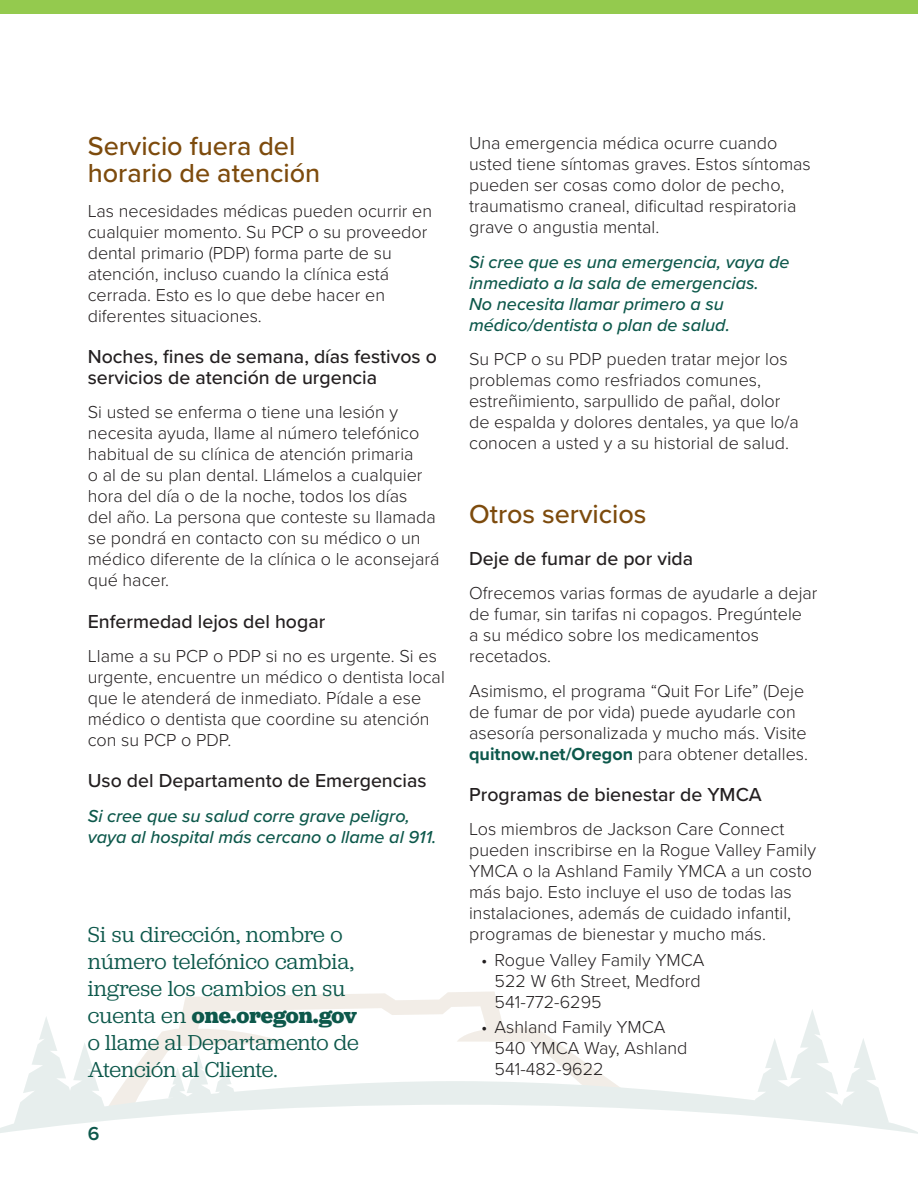
<style>
.page{position:relative;width:918px;height:1188px;background:#fff}
.page>*{position:absolute;margin:0;border:0;box-sizing:border-box;transform-origin:0 0}
.subhead{font:500 27px/27px "Proxima Nova";color:#7d4b0d}
.tip_body{font:22.5px/27px "Jubilat";color:#0d584b}
.text_head{font:500 19.5px/21px "Proxima Nova";color:#231f20}
.t1{font:600 19.5px "Proxima Nova";color:#0d584b}
.text{font:300 18px/21px "Proxima Nova";color:#231f20}
.text-2{font:italic 500 18px/21px "Proxima Nova";color:#0d584b}
.s1{font-weight:700}
.s2{font-weight:700;color:#0d584b}
</style>
<div class="page">
<svg style="left:125px;top:991px;width:486px;height:90px"></svg>
<svg style="left:165px;top:1054px;width:74px;height:27px"></svg>
<svg style="left:27px;top:1017px;width:69px;height:64px"></svg>
<svg style="left:761px;top:1009px;width:115px;height:72px"></svg>
<svg style="left:0;top:1081px;width:918px;height:53px"></svg>
<div style="left:0;top:0;width:918px;height:14px;background:#94ca4e"></div>
<p class="subhead" style="left:88px;top:132px;width:234px">Servicio fuera del horario de atención</p>
<p class="text" style="left:88px;top:199px;width:346px">Las necesidades médicas pueden ocurrir en cualquier momento. Su PCP o su proveedor dental primario (PDP) forma parte de su atención, incluso cuando la clínica está cerrada. Esto es lo que debe hacer en diferentes situaciones.</p>
<p class="text_head" style="left:88px;top:345px;width:351px">Noches, fines de semana, días festivos o servicios de atención de urgencia</p>
<p class="text" style="left:88px;top:401px;width:353px">Si usted se enferma o tiene una lesión y necesita ayuda, llame al número telefónico habitual de su clínica de atención primaria<br>o al de su plan dental. Llámelos a cualquier hora del día o de la noche, todos los días<br>del año. La persona que conteste su llamada se pondrá en contacto con su médico o un médico diferente de la clínica o le aconsejará qué hacer.</p>
<p class="text_head" style="left:88px;top:610px;width:239px">Enfermedad lejos del hogar</p>
<p class="text" style="left:88px;top:645px;width:359px">Llame a su PCP o PDP si no es urgente. Si es urgente, encuentre un médico o dentista local que le atenderá de inmediato. Pídale a ese médico o dentista que coordine su atención con su PCP o PDP.</p>
<p class="text_head" style="left:88px;top:770px;width:340px">Uso del Departamento de Emergencias</p>
<p class="text-2" style="left:88px;top:805px;width:350px">Si cree que su salud corre grave peligro, vaya al hospital más cercano o llame al 911.</p>
<p class="tip_body" style="left:88px;top:921px;width:272px">Si su dirección, nombre o número telefónico cambia, ingrese los cambios en su cuenta en <span class="s1">one.oregon.gov </span>o llame al Departamento de<br>Atención al Cliente.</p>
<p class="t1" style="left:88px;top:1119px;width:13px">6</p>
<p class="text" style="left:469px;top:132px;width:343px">Una emergencia médica ocurre cuando usted tiene síntomas graves. Estos síntomas pueden ser cosas como dolor de pecho, traumatismo craneal, dificultad respiratoria grave o angustia mental.</p>
<p class="text-2" style="left:469px;top:251px;width:322px">Si cree que es una emergencia, vaya de inmediato a la sala de emergencias.<br>No necesita llamar primero a su médico/dentista o plan de salud.</p>
<p class="text" style="left:469px;top:348px;width:331px">Su PCP o su PDP pueden tratar mejor los problemas como resfriados comunes, estreñimiento, sarpullido de pañal, dolor de espalda y dolores dentales, ya que lo/a conocen a usted y a su historial de salud.</p>
<p class="subhead" style="left:469px;top:500px;width:179px">Otros servicios</p>
<p class="text_head" style="left:469px;top:547px;width:226px">Deje de fumar de por vida</p>
<p class="text" style="left:469px;top:582px;width:350px">Ofrecemos varias formas de ayudarle a dejar de fumar, sin tarifas ni copagos. Pregúntele<br>a su médico sobre los medicamentos recetados.</p>
<p class="text" style="left:469px;top:679px;width:340px">Asimismo, el programa “Quit For Life” (Deje de fumar de por vida) puede ayudarle con asesoría personalizada y mucho más. Visite <span class="s2">quitnow.net/Oregon</span> para obtener detalles.</p>
<p class="text_head" style="left:469px;top:783px;width:294px">Programas de bienestar de YMCA</p>
<p class="text" style="left:469px;top:818px;width:348px">Los miembros de Jackson Care Connect pueden inscribirse en la Rogue Valley Family YMCA o la Ashland Family YMCA a un costo más bajo. Esto incluye el uso de todas las instalaciones, además de cuidado infantil, programas de bienestar y mucho más.</p>
<p class="text" style="left:495px;top:948px;width:211px;text-indent:-14px">• Rogue Valley Family YMCA<br>522 W 6th Street, Medford<br>541-772-6295</p>
<p class="text" style="left:495px;top:1016px;width:194px;text-indent:-14px">• Ashland Family YMCA<br>540 YMCA Way, Ashland<br>541-482-9622</p>
</div>
